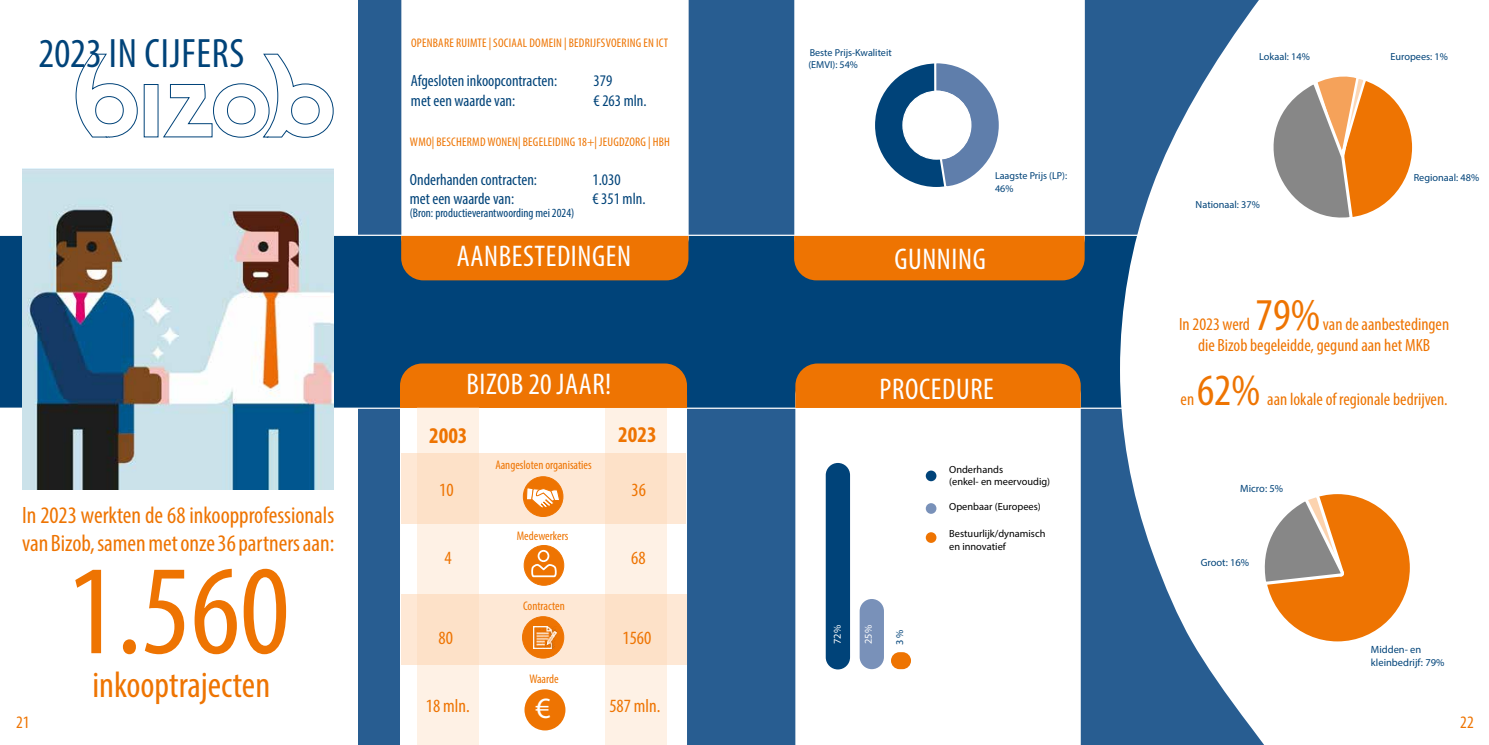
<style>
.page{position:relative;width:1489px;height:745px;background:#fff}
.page>*{position:absolute;margin:0;border:0;box-sizing:border-box;transform-origin:0 0}
.t1{font:condensed 128.12px "Myriad Pro";color:#ee7402}
.t2{font:condensed 45.62px "Myriad Pro";color:#ee7402}
.t3{font:condensed 44.75px "Myriad Pro";color:#ee7402}
.t4{font:condensed 41.25px "Myriad Pro";letter-spacing:.02em;color:#004379}
.t5{font:condensed 36.75px "Myriad Pro";color:#ee7402}
.t6{font:condensed 30px "Myriad Pro";letter-spacing:.02em;color:#fff}
.t7{font:29.5px "Myriad Pro";color:#fff}
.t8{font:condensed 23.75px/28.5px "Myriad Pro";color:#ee7402}
.t9{font:700 condensed 22.5px "Myriad Pro";color:#ee7402}
.t10{font:condensed 18.75px "Myriad Pro";color:#ee7402}
.t11{font:condensed 17.75px/21.2px "Myriad Pro";color:#ee7402}
.t12{font:condensed 17.5px "Myriad Pro";color:#ee7402}
.t13{font:condensed 16.25px "Myriad Pro";color:#004379}
.t14{font:condensed 12.5px "Myriad Pro";letter-spacing:.02em;color:#ee7402}
.t15{font:condensed 12.5px "Myriad Pro";color:#ee7402}
.t16{font:condensed 12.5px "Myriad Pro";color:#004379}
.t17{font:10.5px/12.6px "Myriad Pro";color:#004379}
.t18{font:10.38px/12.5px "Myriad Pro";color:#000}
.t19{font:10.38px "Myriad Pro";color:#fff}
.t20{font:10.38px "Myriad Pro";color:#004379}
.t21{font:10.25px "Myriad Pro";color:#004379}
.t22{font:10.12px/12.1px "Myriad Pro";color:#004379}
</style>
<div class="page">
<div style="left:358px;top:0;width:1130px;height:744px;background:#285d91"></div>
<div style="left:0;top:234px;width:1119px;height:174px;background:#004379"></div>
<svg style="left:76px;top:54px;width:62px;height:83px"></svg>
<svg style="left:163px;top:54px;width:170px;height:83px"></svg>
<img style="left:22px;top:168px;width:312px;height:321px">
<svg style="left:1119px;top:0;width:369px;height:744px;background:#dee6ee"></svg>
<div style="left:1263px;top:492px;width:148px;height:151px;background:#ee7402;border-radius:50%"></div>
<svg style="left:1258px;top:491px;width:88px;height:92px"></svg>
<div style="left:400px;top:407px;width:287px;height:337px;background:#fff"></div>
<div style="left:400px;top:363px;width:287px;height:44px;background:#ee7402"></div>
<div style="left:794px;top:0;width:290px;height:236px;background:#fff"></div>
<div style="left:794px;top:236px;width:290px;height:44px;background:#ee7402"></div>
<div style="left:874px;top:62px;width:124px;height:126px;background:#004379;border-radius:50%"></div>
<div style="left:902px;top:91px;width:68px;height:68px;background:#fff;border-radius:50%"></div>
<svg style="left:933px;top:0;width:68px;height:190px"></svg>
<div style="left:1272px;top:75px;width:141px;height:144px;background:#ee7402;border-radius:50%"></div>
<svg style="left:1267px;top:52px;width:101px;height:171px;background:#ceb8a3"></svg>
<div style="left:795px;top:407px;width:285px;height:337px;background:#fff"></div>
<div style="left:795px;top:363px;width:285px;height:44px;background:#ee7402"></div>
<div style="left:825px;top:462px;width:25px;height:207px;background:#004379;border-radius:12px"></div>
<div style="left:891px;top:651px;width:20px;height:17px;background:#ee7402;border-radius:8px"></div>
<div style="left:859px;top:598px;width:24px;height:70px;background:#7991b9;border-radius:12px"></div>
<div style="left:925px;top:532px;width:11px;height:10px;background:#ee7402;border-radius:5px"></div>
<div style="left:925px;top:470px;width:11px;height:11px;background:#004379;border-radius:5px"></div>
<div style="left:925px;top:503px;width:11px;height:10px;background:#7991b9;border-radius:5px"></div>
<div style="left:401px;top:0;width:287px;height:236px;background:#fff"></div>
<div style="left:401px;top:236px;width:287px;height:44px;background:#ee7402"></div>
<div style="left:401px;top:452px;width:284px;height:71px;background:#fee8d5"></div>
<div style="left:401px;top:594px;width:285px;height:71px;background:#fee8d5"></div>
<div style="left:523px;top:476px;width:40px;height:40px;background:#ee7402;border-radius:50%"></div>
<div style="left:523px;top:476px;width:40px;height:40px;border:1px solid #ee7402;border-radius:50%"></div>
<svg style="left:525px;top:480px;width:36px;height:35px"></svg>
<div style="left:522px;top:616px;width:41px;height:41px;background:#ee7402;border-radius:50%"></div>
<div style="left:522px;top:616px;width:42px;height:41px;border:1px solid #ee7402;border-radius:50%"></div>
<img style="left:533px;top:626px;width:23px;height:21px">
<div style="left:524px;top:545px;width:39px;height:40px;background:#ee7402;border-radius:50%"></div>
<div style="left:524px;top:545px;width:40px;height:40px;border:1px solid #ee7402;border-radius:50%"></div>
<div style="left:537px;top:549px;width:12px;height:12px;border:2px solid #fff;border-radius:50%"></div>
<svg style="left:531px;top:562px;width:26px;height:15px"></svg>
<div style="left:524px;top:688px;width:41px;height:42px;background:#ee7402;border-radius:50%"></div>
<svg style="left:417px;top:407px;width:62px;height:337px;fill:#fef1e5"></svg>
<svg style="left:605px;top:408px;width:61px;height:336px;fill:#fef1e5"></svg>
<h3 class="t4" style="left:39px;top:28px;width:207px">2023 IN CIJFERS</h3>
<p class="t14" style="left:411px;top:35px;width:259px">OPENBARE RUIMTE | SOCIAAL DOMEIN | BEDRIJFSVOERING EN ICT</p>
<p class="t13" style="left:411px;top:71px;width:148px">Afgesloten inkoopcontracten:</p>
<p class="t13" style="left:593px;top:71px;width:20px">379</p>
<p class="t13" style="left:411px;top:90px;width:106px">met een waarde van:</p>
<p class="t13" style="left:593px;top:90px;width:55px">€ 263 mln.</p>
<p class="t14" style="left:410px;top:134px;width:261px">WMO| BESCHERMD WONEN| BEGELEIDING 18+| JEUGDZORG | HBH</p>
<p class="t13" style="left:410px;top:169px;width:129px">Onderhanden contracten:</p>
<p class="t13" style="left:592px;top:169px;width:30px">1.030</p>
<p class="t13" style="left:410px;top:189px;width:106px">met een waarde van:</p>
<p class="t13" style="left:592px;top:189px;width:55px">€ 351 mln.</p>
<p class="t16" style="left:410px;top:205px;width:166px">(Bron: productieverantwoording mei 2024)</p>
<h3 class="t6" style="left:457px;top:237px;width:175px">AANBESTEDINGEN</h3>
<p class="t22" style="left:808px;top:47px;width:85px">Beste Prijs-Kwaliteit (EMVI): 54%</p>
<p class="t22" style="left:994px;top:170px;width:74px">Laagste Prijs (LP):<br>46%</p>
<h3 class="t6" style="left:894px;top:240px;width:93px">GUNNING</h3>
<p class="t21" style="left:1259px;top:51px;width:52px">Lokaal: 14%</p>
<p class="t21" style="left:1195px;top:198px;width:66px">Nationaal: 37%</p>
<p class="t21" style="left:1390px;top:51px;width:59px">Europees: 1%</p>
<p class="t21" style="left:1413px;top:171px;width:67px">Regionaal: 48%</p>
<h2 class="t2" style="left:1255px;top:287px;width:66px">79%</h2>
<p class="t11" style="left:1178px;top:313px;width:72px">In 2023 werd</p>
<p class="t11" style="left:1197px;top:313px;width:253px;text-indent:125px">van de aanbestedingen die Bizob begeleidde, gegund aan het MKB</p>
<h3 class="t6" style="left:466px;top:365px;width:146px">BIZOB 20 JAAR!</h3>
<h3 class="t6" style="left:879px;top:371px;width:116px">PROCEDURE</h3>
<h3 class="t3" style="left:1196px;top:362px;width:65px">62%</h3>
<p class="t11" style="left:1180px;top:387px;width:15px">en</p>
<p class="t11" style="left:1267px;top:387px;width:182px">aan lokale of regionale bedrijven.</p>
<h3 class="t9" style="left:429px;top:421px;width:40px">2003</h3>
<h3 class="t9" style="left:618px;top:420px;width:40px">2023</h3>
<p class="t15" style="left:495px;top:456px;width:98px">Aangesloten organisaties</p>
<p class="t10" style="left:439px;top:477px;width:16px">10</p>
<p class="t10" style="left:631px;top:477px;width:16px">36</p>
<p class="t18" style="left:949px;top:463px;width:102px">Onderhands<br>(enkel- en meervoudig)</p>
<p class="t17" style="left:1240px;top:481px;width:44px">Micro: 5%</p>
<h3 class="t8" style="left:22px;top:500px;width:314px">In 2023 werkten de 68 inkoopprofessionals van Bizob, samen met onze 36 partners aan:</h3>
<p class="t15" style="left:517px;top:528px;width:53px">Medewerkers</p>
<p class="t10" style="left:444px;top:546px;width:9px">4</p>
<p class="t10" style="left:631px;top:546px;width:16px">68</p>
<p class="t18" style="left:949px;top:500px;width:93px">Openbaar (Europees)</p>
<p class="t18" style="left:949px;top:527px;width:98px">Bestuurlijk/dynamisch en innovatief</p>
<p class="t17" style="left:1200px;top:556px;width:50px">Groot: 16%</p>
<p class="t12" style="left:16px;top:711px;width:15px">21</p>
<h1 class="t1" style="left:67px;top:533px;width:224px">1.560</h1>
<h3 class="t5" style="left:92px;top:662px;width:179px">inkooptrajecten</h3>
<p class="t15" style="left:523px;top:597px;width:43px">Contracten</p>
<p class="t10" style="left:438px;top:626px;width:16px">80</p>
<p class="t10" style="left:622px;top:626px;width:30px">1560</p>
<p class="t10" style="left:426px;top:693px;width:45px">18 mln.</p>
<p class="t14" style="left:529px;top:670px;width:31px">Waarde</p>
<h3 class="t7" style="left:535px;top:689px;width:17px">€</h3>
<p class="t10" style="left:609px;top:693px;width:53px">587 mln.</p>
<p class="t19" style="left:830px;top:643px;width:20px;rotate:-90deg">72%</p>
<p class="t19" style="left:861px;top:643px;width:20px;rotate:-90deg">25%</p>
<p class="t20" style="left:893px;top:644px;width:17px;rotate:-90deg">3 %</p>
<p class="t17" style="left:1370px;top:642px;width:75px">Midden- en kleinbedrijf: 79%</p>
<p class="t12" style="left:1460px;top:711px;width:15px">22</p>
</div>
